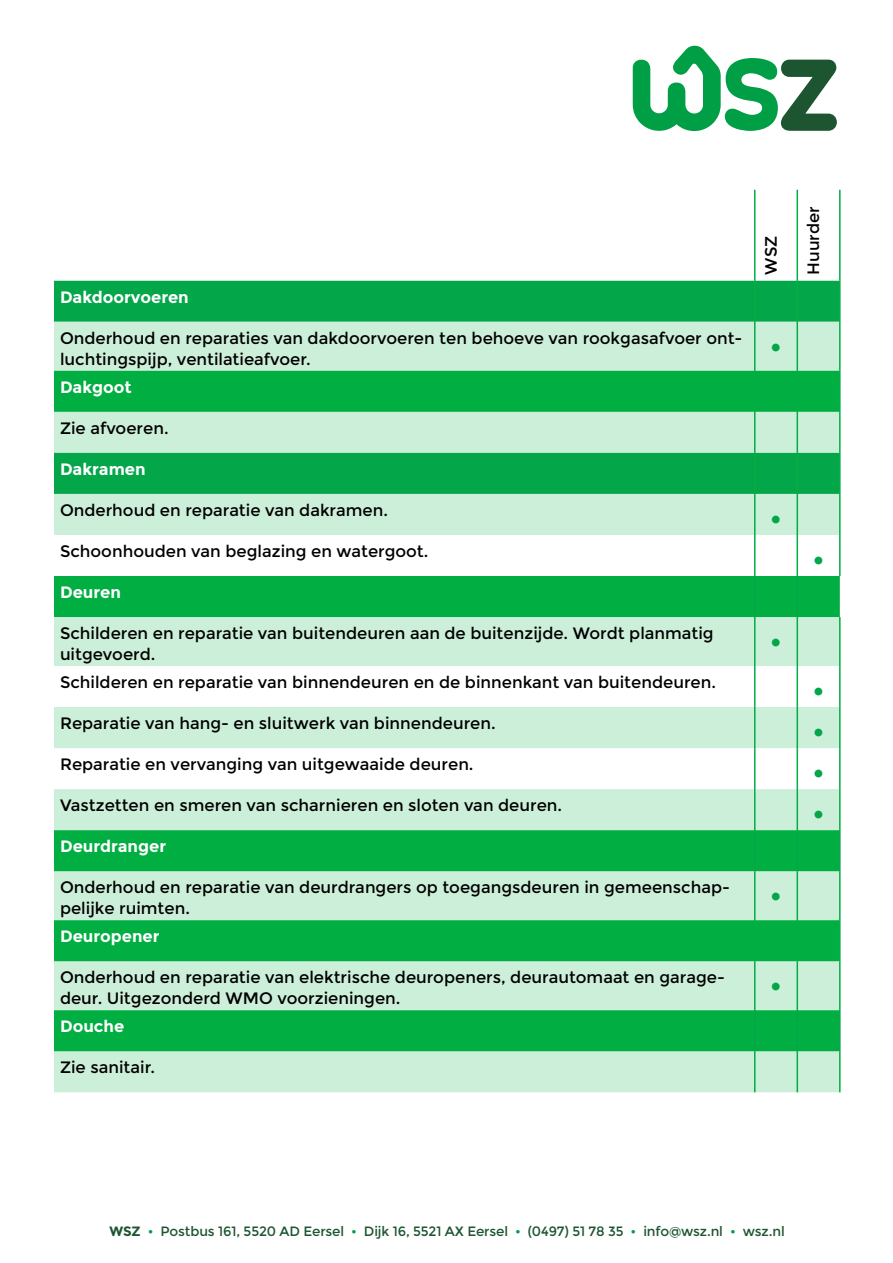
<style>
.page{position:relative;width:893px;height:1263px;background:#fff}
.page>*{position:absolute;margin:0;border:0;box-sizing:border-box;transform-origin:0 0}
.t1{font:30px "Montserrat";color:#04a64a}
.t2{font:16.5px/21px "Montserrat";color:#000}
.t3{font:700 16.5px "Montserrat";color:#fff}
.t4{font:13.5px "Montserrat";letter-spacing:-.01em;color:#1d5530}
.s1{font-weight:700}
.s2{color:#009e45}
</style>
<div class="page">
<div style="left:54px;top:281px;width:785px;height:41px;background:#04a64a"></div>
<div style="left:54px;top:322px;width:785px;height:770px;background:#ccefd9"></div>
<svg style="left:54px;top:371px;width:786px;height:680px;fill:#ccefd9"></svg>
<div style="left:54px;top:453px;width:785px;height:41px;background:#04a64a"></div>
<hr style="left:839px;top:190px;width:2px;height:91px;background:#00ae42">
<hr style="left:839px;top:281px;width:2px;height:41px;background:#00ae42">
<hr style="left:839px;top:322px;width:2px;height:49px;background:#00ae42">
<hr style="left:839px;top:371px;width:2px;height:41px;background:#00ae42">
<hr style="left:839px;top:412px;width:2px;height:41px;background:#00ae42">
<hr style="left:839px;top:453px;width:2px;height:41px;background:#00ae42">
<hr style="left:839px;top:494px;width:2px;height:41px;background:#00ae42">
<hr style="left:839px;top:535px;width:2px;height:41px;background:#00ae42">
<hr style="left:839px;top:617px;width:2px;height:49px;background:#00ae42">
<hr style="left:839px;top:707px;width:2px;height:41px;background:#00ae42">
<hr style="left:839px;top:748px;width:2px;height:41px;background:#00ae42">
<hr style="left:839px;top:789px;width:2px;height:41px;background:#00ae42">
<hr style="left:839px;top:871px;width:2px;height:49px;background:#00ae42">
<hr style="left:839px;top:920px;width:2px;height:41px;background:#00ae42">
<hr style="left:839px;top:961px;width:2px;height:49px;background:#00ae42">
<hr style="left:839px;top:1051px;width:2px;height:41px;background:#00ae42">
<hr style="left:754px;top:190px;width:1px;height:91px;background:#00ae42">
<hr style="left:796px;top:190px;width:2px;height:91px;background:#00ae42">
<hr style="left:754px;top:281px;width:1px;height:41px;background:#00ae42">
<hr style="left:796px;top:281px;width:2px;height:41px;background:#00ae42">
<hr style="left:754px;top:322px;width:1px;height:49px;background:#00ae42">
<hr style="left:796px;top:322px;width:2px;height:49px;background:#00ae42">
<hr style="left:754px;top:371px;width:1px;height:41px;background:#00ae42">
<hr style="left:796px;top:371px;width:2px;height:41px;background:#00ae42">
<hr style="left:754px;top:412px;width:1px;height:41px;background:#00ae42">
<hr style="left:796px;top:412px;width:2px;height:41px;background:#00ae42">
<hr style="left:754px;top:453px;width:1px;height:41px;background:#00ae42">
<hr style="left:796px;top:453px;width:2px;height:41px;background:#00ae42">
<hr style="left:754px;top:494px;width:1px;height:41px;background:#00ae42">
<hr style="left:796px;top:494px;width:2px;height:41px;background:#00ae42">
<hr style="left:754px;top:535px;width:1px;height:41px;background:#00ae42">
<hr style="left:796px;top:535px;width:2px;height:41px;background:#00ae42">
<hr style="left:754px;top:617px;width:1px;height:49px;background:#00ae42">
<hr style="left:796px;top:617px;width:2px;height:49px;background:#00ae42">
<hr style="left:754px;top:707px;width:1px;height:41px;background:#00ae42">
<hr style="left:796px;top:707px;width:2px;height:41px;background:#00ae42">
<hr style="left:754px;top:748px;width:1px;height:41px;background:#00ae42">
<hr style="left:796px;top:748px;width:2px;height:41px;background:#00ae42">
<hr style="left:754px;top:789px;width:1px;height:41px;background:#00ae42">
<hr style="left:796px;top:789px;width:2px;height:41px;background:#00ae42">
<hr style="left:754px;top:871px;width:1px;height:49px;background:#00ae42">
<hr style="left:796px;top:871px;width:2px;height:49px;background:#00ae42">
<hr style="left:754px;top:920px;width:1px;height:41px;background:#00ae42">
<hr style="left:796px;top:920px;width:2px;height:41px;background:#00ae42">
<hr style="left:754px;top:961px;width:1px;height:49px;background:#00ae42">
<hr style="left:796px;top:961px;width:2px;height:49px;background:#00ae42">
<hr style="left:754px;top:1051px;width:1px;height:41px;background:#00ae42">
<hr style="left:796px;top:1051px;width:2px;height:41px;background:#00ae42">
<hr style="left:754px;top:576px;width:1px;height:41px;background:#04a64a">
<hr style="left:796px;top:576px;width:2px;height:41px;background:#04a64a">
<hr style="left:754px;top:830px;width:1px;height:41px;background:#04a64a">
<hr style="left:796px;top:830px;width:2px;height:41px;background:#04a64a">
<hr style="left:839px;top:830px;width:2px;height:41px;background:#04a64a">
<hr style="left:754px;top:1010px;width:1px;height:41px;background:#04a64a">
<hr style="left:796px;top:1010px;width:2px;height:41px;background:#04a64a">
<hr style="left:839px;top:1010px;width:2px;height:41px;background:#04a64a">
<hr style="left:754px;top:666px;width:1px;height:41px;background:#00ae42">
<hr style="left:796px;top:666px;width:2px;height:41px;background:#00ae42">
<hr style="left:839px;top:666px;width:2px;height:41px;background:#00ae42">
<svg style="left:633px;top:45px;width:204px;height:86px"></svg>
<p class="t3" style="left:60px;top:287px;width:130px">Dakdoorvoeren</p>
<p class="t2" style="left:60px;top:328px;width:684px">Onderhoud en reparaties van dakdoorvoeren ten behoeve van rookgasafvoer ont&shy;luchtingspijp, ventilatieafvoer.</p>
<p class="t3" style="left:60px;top:377px;width:73px">Dakgoot</p>
<p class="t2" style="left:60px;top:418px;width:110px">Zie afvoeren.</p>
<p class="t3" style="left:60px;top:459px;width:87px">Dakramen</p>
<p class="t2" style="left:60px;top:500px;width:329px">Onderhoud en reparatie van dakramen.</p>
<p class="t2" style="left:60px;top:541px;width:370px">Schoonhouden van beglazing en watergoot.</p>
<p class="t3" style="left:60px;top:582px;width:62px">Deuren</p>
<p class="t2" style="left:60px;top:623px;width:655px">Schilderen en reparatie van buitendeuren aan de buitenzijde. Wordt planmatig uitgevoerd.</p>
<p class="t2" style="left:60px;top:672px;width:657px">Schilderen en reparatie van binnendeuren en de binnenkant van buitendeuren.</p>
<p class="t2" style="left:60px;top:713px;width:437px">Reparatie van hang- en sluitwerk van binnendeuren.</p>
<p class="t2" style="left:60px;top:754px;width:415px">Reparatie en vervanging van uitgewaaide deuren.</p>
<p class="t2" style="left:60px;top:795px;width:504px">Vastzetten en smeren van scharnieren en sloten van deuren.</p>
<p class="t3" style="left:60px;top:836px;width:108px">Deurdranger</p>
<p class="t2" style="left:60px;top:877px;width:671px">Onderhoud en reparatie van deurdrangers op toegangsdeuren in gemeenschap&shy;pelijke ruimten.</p>
<p class="t3" style="left:60px;top:926px;width:101px">Deuropener</p>
<p class="t2" style="left:60px;top:967px;width:666px">Onderhoud en reparatie van elektrische deuropeners, deurautomaat en garage&shy;deur. Uitgezonderd WMO voorzieningen.</p>
<p class="t3" style="left:60px;top:1016px;width:66px">Douche</p>
<p class="t2" style="left:60px;top:1057px;width:97px">Zie sanitair.</p>
<p class="t2" style="left:761px;top:275px;width:40px;rotate:-90deg">WSZ</p>
<h1 class="t1" style="left:770px;top:329px;width:14px">•</h1>
<h1 class="t1" style="left:770px;top:501px;width:14px">•</h1>
<h1 class="t1" style="left:770px;top:624px;width:14px">•</h1>
<h1 class="t1" style="left:770px;top:878px;width:14px">•</h1>
<h1 class="t1" style="left:770px;top:968px;width:14px">•</h1>
<p class="t2" style="left:803px;top:275px;width:70px;rotate:-90deg">Huurder</p>
<h1 class="t1" style="left:812px;top:542px;width:14px">•</h1>
<h1 class="t1" style="left:812px;top:673px;width:14px">•</h1>
<h1 class="t1" style="left:812px;top:714px;width:14px">•</h1>
<h1 class="t1" style="left:812px;top:755px;width:14px">•</h1>
<h1 class="t1" style="left:812px;top:796px;width:14px">•</h1>
<p class="t4" style="left:110px;top:1224px;width:677px"><span class="s1">WSZ</span> <span class="s2">•</span> Postbus 161, 5520 AD Eersel <span class="s2">•</span> Dijk 16, 5521 AX Eersel <span class="s2">•</span> (0497) 51 78 35 <span class="s2">•</span> info@wsz.nl <span class="s2">•</span> wsz.nl</p>
</div>
